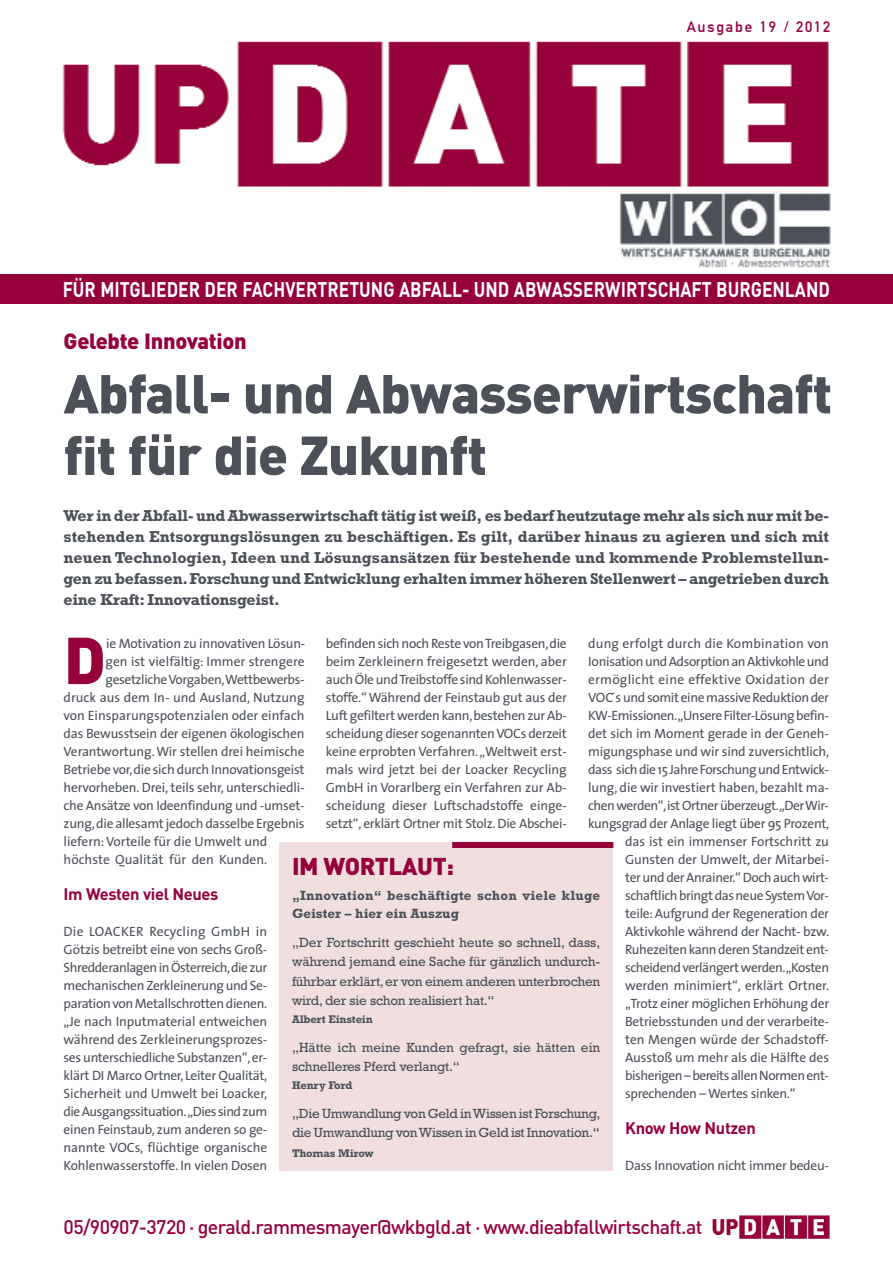
<style>
.page{position:relative;width:893px;height:1263px;background:#fff}
.page>*{position:absolute;margin:0;border:0;box-sizing:border-box;transform-origin:0 0}
.t1{font:900 65.1px "DIN";color:#96013c}
.t2{font:900 54px/61.5px "DIN";letter-spacing:-.015em;color:#4c5159}
.t3{font:900 24px "DIN";letter-spacing:-.015em;color:#96013c}
.t4{font:900 21.75px "DIN";letter-spacing:-.015em;color:#96013c}
.t5{font:700 21px "DIN";color:#fff;scale:.83 1}
.t6{font:500 19.5px "DIN";letter-spacing:-.03em;color:#96013c}
.t7{font:700 16.5px "DIN";letter-spacing:-.02em;color:#96013c}
.t8{font:700 16.05px/21px "Rockwell";letter-spacing:-.015em;color:#4c5159;text-align:justify}
.t9{font:15px "DIN Mittelschrift";letter-spacing:.12em;color:#96013c}
.t10{font:13.5px/18px "The Sans";letter-spacing:-.02em;color:#4c5159;text-align:justify}
.t11{font:13.5px/19.5px "Rockwell";letter-spacing:-.015em;color:#4c5159}
.t12{font:13.5px "The Sans";color:#4c5159}
.t13{font:700 13.5px/18px "Rockwell";letter-spacing:.015em;color:#4c5159}
.t14{font:700 13.5px "Calibri";color:#4c5159}
.t15{font:700 11.25px "Rockwell";letter-spacing:-.015em;color:#4c5159}
</style>
<div class="page">
<img style="left:62px;top:41px;width:767px;height:146px">
<img style="left:712px;top:1215px;width:118px;height:24px">
<div style="left:0;top:274px;width:892px;height:30px;background:#96013c"></div>
<img style="left:620px;top:192px;width:211px;height:76px">
<div style="left:279px;top:842px;width:334px;height:329px;background:#f1dfdf"></div>
<div style="left:452px;top:842px;width:161px;height:6px;background:#96013c"></div>
<p class="t9" style="left:687px;top:21px;width:145px">Ausgabe 19 / 2012</p>
<h3 class="t5" style="left:63px;top:282px;width:926px">FÜR MITGLIEDER DER FACHVERTRETUNG ABFALL- UND ABWASSERWIRTSCHAFT BURGENLAND</h3>
<h3 class="t4" style="left:64px;top:334px;width:185px">Gelebte Innovation</h3>
<h2 class="t2" style="left:64px;top:368px;width:770px">Abfall- und Abwasserwirtschaft fit für die Zukunft</h2>
<p class="t8" style="left:64px;top:507px;width:767px">Wer in der Abfall- und Abwasserwirtschaft tätig ist weiß, es bedarf heutzutage mehr als sich nur mit be&shy;stehenden Entsorgungslösungen zu beschäftigen. Es gilt, darüber hinaus zu agieren und sich mit neuen Technologien, Ideen und Lösungsansätzen für bestehende und kommende Problemstellun&shy;gen zu befassen. Forschung und Entwicklung erhalten immer höheren Stellenwert – angetrieben durch eine Kraft: Innovationsgeist.</p>
<h1 class="t1" style="left:64px;top:638px;width:44px">D</h1>
<p class="t10" style="left:106px;top:636px;width:200px">ie Motivation zu innovativen Lösun-</p>
<p class="t10" style="left:326px;top:636px;width:242px">befinden sich noch Reste von Treibgasen, die beim Zerkleinern freigesetzt werden, aber auch Öle und Treibstoffe sind Kohlenwasser - stoffe.“ Während der Feinstaub gut aus der Luft gefiltert werden kann, bestehen zur Ab&shy;scheidung dieser sogenannten VOCs derzeit keine erprobten Verfahren. „Weltweit erst&shy;mals wird jetzt bei der Loacker Recycling GmbH in Vorarlberg ein Verfahren zur Ab&shy;scheidung dieser Luftschadstoffe einge&shy;setzt“, erklärt Ortner mit Stolz. Die Abschei-</p>
<p class="t10" style="left:588px;top:636px;width:242px">dung erfolgt durch die Kombination von Ionisation und Adsorption an Aktivkohle und ermöglicht eine effektive Oxidation der VOC s und somit eine massive Reduktion der</p>
<p class="t12" style="left:106px;top:656px;width:200px">gen ist vielfältig: Immer strengere</p>
<p class="t10" style="left:106px;top:672px;width:200px">gesetzliche Vorgaben, Wettbewerbs-</p>
<p class="t12" style="left:64px;top:692px;width:242px">druck aus dem In- und Ausland, Nutzung</p>
<p class="t12" style="left:64px;top:710px;width:242px">von Einsparungspotenzialen oder einfach</p>
<p class="t10" style="left:64px;top:726px;width:242px">das Bewusstsein der eigenen ökologischen</p>
<p class="t10" style="left:64px;top:744px;width:242px">Verantwortung. Wir stellen drei heimische</p>
<p class="t10" style="left:64px;top:762px;width:242px">Betriebe vor, die sich durch Innovationsgeist</p>
<p class="t10" style="left:64px;top:780px;width:242px">hervorheben. Drei, teils sehr, unterschiedli-</p>
<p class="t10" style="left:64px;top:798px;width:242px">che Ansätze von Ideenfindung und -umset-</p>
<p class="t10" style="left:64px;top:816px;width:242px">zung, die allesamt jedoch dasselbe Ergebnis</p>
<p class="t10" style="left:64px;top:834px;width:205px">liefern: Vorteile für die Umwelt und</p>
<p class="t12" style="left:64px;top:854px;width:205px">höchste Qualität für den Kunden.</p>
<p class="t7" style="left:64px;top:888px;width:156px">Im Westen viel Neues</p>
<p class="t10" style="left:64px;top:924px;width:205px">Die LOACKER Recycling GmbH in Götzis betreibt eine von sechs Groß-Shredderanlagen in Österreich, die zur mechanischen Zerkleinerung und Se&shy;paration von Metallschrotten dienen. „Je nach Inputmaterial entweichen während des Zerkleinerungsprozes&shy;ses unterschiedliche Substanzen“, er&shy;klärt DI Marco Ortner, Leiter Qualität, Sicherheit und Umwelt bei Loacker, die Ausgangssituation.„Dies sind zum einen Feinstaub, zum anderen so ge&shy;nannte VOCs, flüchtige organische Kohlenwasserstoffe. In vielen Dosen</p>
<p class="t14" style="left:616px;top:690px;width:6px">́</p>
<p class="t10" style="left:588px;top:708px;width:242px">KW-Emissionen. „Unsere Filter-Lösung befin-</p>
<p class="t10" style="left:588px;top:726px;width:242px">det sich im Moment gerade in der Geneh-</p>
<p class="t10" style="left:588px;top:744px;width:242px">migungsphase und wir sind zuversichtlich,</p>
<p class="t10" style="left:588px;top:762px;width:242px">dass sich die 15 Jahre Forschung und Entwick-</p>
<p class="t10" style="left:588px;top:780px;width:242px">lung, die wir investiert haben, bezahlt ma-</p>
<p class="t10" style="left:588px;top:798px;width:242px">chen werden“, ist Ortner überzeugt. „Der Wir-</p>
<p class="t10" style="left:588px;top:816px;width:242px">kungsgrad der Anlage liegt über 95 Prozent,</p>
<p class="t10" style="left:625px;top:834px;width:205px">das ist ein immenser Fortschritt zu</p>
<p class="t10" style="left:625px;top:852px;width:205px">Gunsten der Umwelt, der Mitarbei-</p>
<p class="t10" style="left:625px;top:870px;width:205px">ter und der Anrainer.“ Doch auch wirt-</p>
<p class="t10" style="left:625px;top:888px;width:205px">schaftlich bringt das neue System Vor-</p>
<p class="t10" style="left:625px;top:906px;width:205px">teile: Aufgrund der Regeneration der</p>
<p class="t10" style="left:625px;top:924px;width:205px">Aktivkohle während der Nacht- bzw.</p>
<p class="t10" style="left:625px;top:942px;width:205px">Ruhezeiten kann deren Standzeit ent-</p>
<p class="t10" style="left:625px;top:960px;width:205px">scheidend verlängert werden. „Kosten</p>
<p class="t10" style="left:625px;top:978px;width:205px">werden minimiert“, erklärt Ortner.</p>
<p class="t10" style="left:625px;top:996px;width:205px">„Trotz einer möglichen Erhöhung der</p>
<p class="t10" style="left:625px;top:1014px;width:205px">Betriebsstunden und der verarbeite-</p>
<p class="t10" style="left:625px;top:1032px;width:205px">ten Mengen würde der Schadstoff-</p>
<p class="t10" style="left:625px;top:1050px;width:205px">Ausstoß um mehr als die Hälfte des</p>
<p class="t10" style="left:625px;top:1068px;width:205px">bisherigen – bereits allen Normen ent-</p>
<p class="t10" style="left:625px;top:1086px;width:172px">sprechenden – Wertes sinken.“</p>
<p class="t7" style="left:625px;top:1122px;width:132px">Know How Nutzen</p>
<p class="t10" style="left:625px;top:1158px;width:205px">Dass Innovation nicht immer bedeu-</p>
<h3 class="t3" style="left:292px;top:858px;width:163px">IM WORTLAUT:</h3>
<p class="t13" style="left:292px;top:888px;width:310px">„Innovation“ beschäftigte schon viele kluge<br>Geister – hier ein Auszug</p>
<p class="t11" style="left:292px;top:934px;width:310px;text-align:justify">„Der Fortschritt geschieht heute so schnell, dass, während jemand eine Sache für gänzlich undurch&shy;führbar erklärt, er von einem anderen unterbrochen wird, der sie schon realisiert hat.“</p>
<p class="t15" style="left:292px;top:1016px;width:82px">Albert Einstein</p>
<p class="t11" style="left:292px;top:1039px;width:310px">„Hätte ich meine Kunden gefragt, sie hätten ein schnelleres Pferd verlangt.“</p>
<p class="t15" style="left:292px;top:1082px;width:62px">Henry Ford</p>
<p class="t11" style="left:292px;top:1105px;width:310px">„Die Umwandlung von Geld in Wissen ist Forschung, die Umwandlung von Wissen in Geld ist Innovation.“</p>
<p class="t15" style="left:292px;top:1149px;width:83px">Thomas Mirow</p>
<h3 class="t6" style="left:64px;top:1220px;width:640px">05/90907-3720 · gerald.rammesmayer@wkbgld.at · www.dieabfallwirtschaft.at</h3>
</div>
